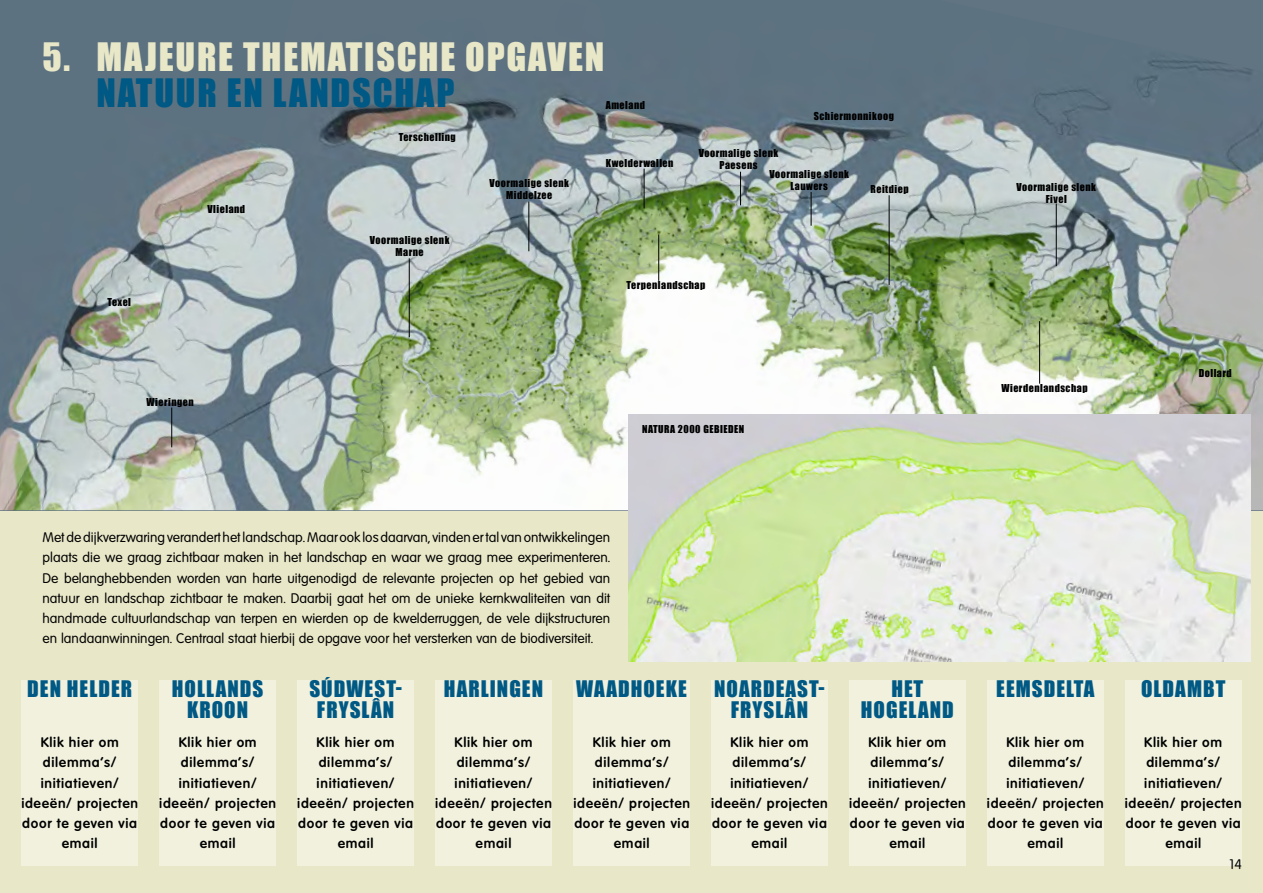
<style>
.page{position:relative;width:1263px;height:893px;background:#fff}
.page>*{position:absolute;margin:0;border:0;box-sizing:border-box;transform-origin:0 0}
.t1{font:36px "Impact";letter-spacing:.05em;color:#e8e7c8}
.t2{font:36px "Impact";letter-spacing:.05em;color:#005984}
.t3{font:21px/21px "Impact";letter-spacing:.05em;color:#005984}
.t4{font:600 13.5px/20.2px "Volkswagen TS";letter-spacing:.05em;color:#000;text-align:center}
.t5{font:13.5px/20.2px "Volkswagen TS";color:#000;text-align:justify}
.t6{font:10.05px/12px "Impact";letter-spacing:.05em;color:#000;text-align:center}
</style>
<div class="page">
<div style="left:0;top:510px;width:1263px;height:383px;background:#e8e7c8"></div>
<img style="left:0;top:0;width:1263px;height:510px">
<hr style="left:171px;top:408px;width:1px;height:39px;background:#000">
<hr style="left:644px;top:169px;width:1px;height:39px;background:#000">
<hr style="left:658px;top:234px;width:1px;height:47px;background:#000">
<hr style="left:1039px;top:321px;width:1px;height:63px;background:#000">
<hr style="left:1056px;top:204px;width:1px;height:62px;background:#000">
<hr style="left:409px;top:258px;width:1px;height:79px;background:#000">
<hr style="left:528px;top:202px;width:1px;height:49px;background:#000">
<hr style="left:740px;top:172px;width:1px;height:33px;background:#000">
<hr style="left:811px;top:192px;width:1px;height:34px;background:#000">
<hr style="left:889px;top:195px;width:1px;height:90px;background:#000">
<img style="left:629px;top:414px;width:621px;height:247px">
<div style="left:21px;top:680px;width:117px;height:57px;background:#f1f1de"></div>
<div style="left:159px;top:680px;width:117px;height:57px;background:#f1f1de"></div>
<div style="left:297px;top:680px;width:117px;height:57px;background:#f1f1de"></div>
<div style="left:435px;top:680px;width:117px;height:57px;background:#f1f1de"></div>
<div style="left:573px;top:680px;width:117px;height:57px;background:#f1f1de"></div>
<div style="left:711px;top:680px;width:117px;height:57px;background:#f1f1de"></div>
<div style="left:849px;top:680px;width:117px;height:57px;background:#f1f1de"></div>
<div style="left:987px;top:680px;width:117px;height:57px;background:#f1f1de"></div>
<div style="left:1125px;top:680px;width:117px;height:57px;background:#f1f1de"></div>
<div style="left:21px;top:737px;width:117px;height:129px;background:#f1f1de"></div>
<div style="left:159px;top:737px;width:117px;height:129px;background:#f1f1de"></div>
<div style="left:297px;top:737px;width:117px;height:129px;background:#f1f1de"></div>
<div style="left:435px;top:737px;width:117px;height:129px;background:#f1f1de"></div>
<div style="left:573px;top:737px;width:117px;height:129px;background:#f1f1de"></div>
<div style="left:711px;top:737px;width:117px;height:129px;background:#f1f1de"></div>
<div style="left:849px;top:737px;width:117px;height:129px;background:#f1f1de"></div>
<div style="left:987px;top:737px;width:117px;height:129px;background:#f1f1de"></div>
<div style="left:1125px;top:737px;width:117px;height:129px;background:#f1f1de"></div>
<h1 class="t1" style="left:43px;top:29px;width:563px">5. majeure thematische opgaven</h1>
<h1 class="t2" style="left:97px;top:65px;width:357px">natuur en landschap</h1>
<p class="t6" style="left:606px;top:99px;width:41px">Ameland</p>
<p class="t6" style="left:208px;top:203px;width:39px">Vlieland</p>
<p class="t6" style="left:399px;top:131px;width:59px">Terschelling</p>
<p class="t6" style="left:370px;top:234px;width:81px">Voormalige slenk<br>Marne</p>
<p class="t6" style="left:489px;top:177px;width:81px">Voormalige slenk<br>Middelzee</p>
<p class="t6" style="left:606px;top:157px;width:69px">Kwelderwallen</p>
<p class="t6" style="left:814px;top:109px;width:82px">Schiermonnikoog</p>
<p class="t6" style="left:699px;top:147px;width:81px">Voormalige slenk<br>Paesens</p>
<p class="t6" style="left:769px;top:168px;width:81px">Voormalige slenk<br>Lauwers</p>
<p class="t6" style="left:870px;top:183px;width:40px">Reitdiep</p>
<p class="t6" style="left:108px;top:296px;width:25px">Texel</p>
<p class="t6" style="left:146px;top:396px;width:49px">Wieringen</p>
<p class="t6" style="left:626px;top:279px;width:80px">Terpenlandschap</p>
<p class="t6" style="left:642px;top:423px;width:7px">NATURA</p>
<p class="t6" style="left:678px;top:423px;width:38px">2000 GEBIEDEN</p>
<p class="t5" style="left:43px;top:527px;width:569px">Met de dijkverzwaring verandert het landschap. Maar ook los daarvan, vinden er tal van ontwikkelingen plaats die we graag zichtbaar maken in het landschap en waar we graag mee experimenteren.<br>De belanghebbenden worden van harte uitgenodigd de relevante projecten op het gebied van natuur en landschap zichtbaar te maken. Daarbij gaat het om de unieke kernkwaliteiten van dit handmade cultuurlandschap van terpen en wierden op de kwelderruggen, de vele dijkstructuren en landaanwinningen. Centraal staat hierbij de opgave voor het versterken van de biodiversiteit.</p>
<p class="t6" style="left:1016px;top:180px;width:81px">Voormalige slenk<br>Fivel</p>
<p class="t6" style="left:1001px;top:381px;width:88px">Wierdenlandschap</p>
<p class="t6" style="left:1199px;top:367px;width:35px">Dollard</p>
<h2 class="t3" style="left:27px;top:678px;width:12px">DEN</h2>
<h2 class="t3" style="left:67px;top:678px;width:12px">HELDER</h2>
<h2 class="t3" style="left:172px;top:678px;width:13px">HOLLANDS</h2>
<h2 class="t3" style="left:187px;top:699px;width:13px">KROON</h2>
<h2 class="t3" style="left:309px;top:678px;width:38px">SÚDWEST</h2>
<h2 class="t3" style="left:396px;top:678px;width:8px">-</h2>
<h2 class="t3" style="left:317px;top:699px;width:12px">FRYSLÂN</h2>
<h2 class="t3" style="left:444px;top:678px;width:12px">HARLIN</h2>
<h2 class="t3" style="left:509px;top:678px;width:24px">GEN</h2>
<h2 class="t3" style="left:576px;top:678px;width:14px">WAADHOEKE</h2>
<h2 class="t3" style="left:714px;top:678px;width:13px">NOARDEAST</h2>
<h2 class="t3" style="left:818px;top:678px;width:8px">-</h2>
<h2 class="t3" style="left:731px;top:699px;width:4px">FRYSLÂN</h2>
<h2 class="t3" style="left:861px;top:678px;width:50px;text-indent:31px">HET<br>HOGELAND</h2>
<h2 class="t3" style="left:996px;top:678px;width:12px">EEMSDELTA</h2>
<h2 class="t3" style="left:1141px;top:678px;width:13px">OLDAMBT</h2>
<p class="t4" style="left:21px;top:732px;width:118px">Klik hier om dilemma’s/ initiatieven/ ideeën/ projecten door te geven via email</p>
<p class="t4" style="left:159px;top:732px;width:118px">Klik hier om dilemma’s/ initiatieven/ ideeën/ projecten door te geven via email</p>
<p class="t4" style="left:297px;top:732px;width:118px">Klik hier om dilemma’s/ initiatieven/ ideeën/ projecten door te geven via email</p>
<p class="t4" style="left:435px;top:732px;width:118px">Klik hier om dilemma’s/ initiatieven/ ideeën/ projecten door te geven via email</p>
<p class="t4" style="left:573px;top:732px;width:118px">Klik hier om dilemma’s/ initiatieven/ ideeën/ projecten door te geven via email</p>
<p class="t4" style="left:711px;top:732px;width:118px">Klik hier om dilemma’s/ initiatieven/ ideeën/ projecten door te geven via email</p>
<p class="t4" style="left:849px;top:732px;width:118px">Klik hier om dilemma’s/ initiatieven/ ideeën/ projecten door te geven via email</p>
<p class="t4" style="left:987px;top:732px;width:118px">Klik hier om dilemma’s/ initiatieven/ ideeën/ projecten door te geven via email</p>
<p class="t4" style="left:1125px;top:732px;width:118px">Klik hier om dilemma’s/ initiatieven/ ideeën/ projecten door te geven via email</p>
<p class="t5" style="left:1228px;top:854px;width:15px">14</p>
</div>
